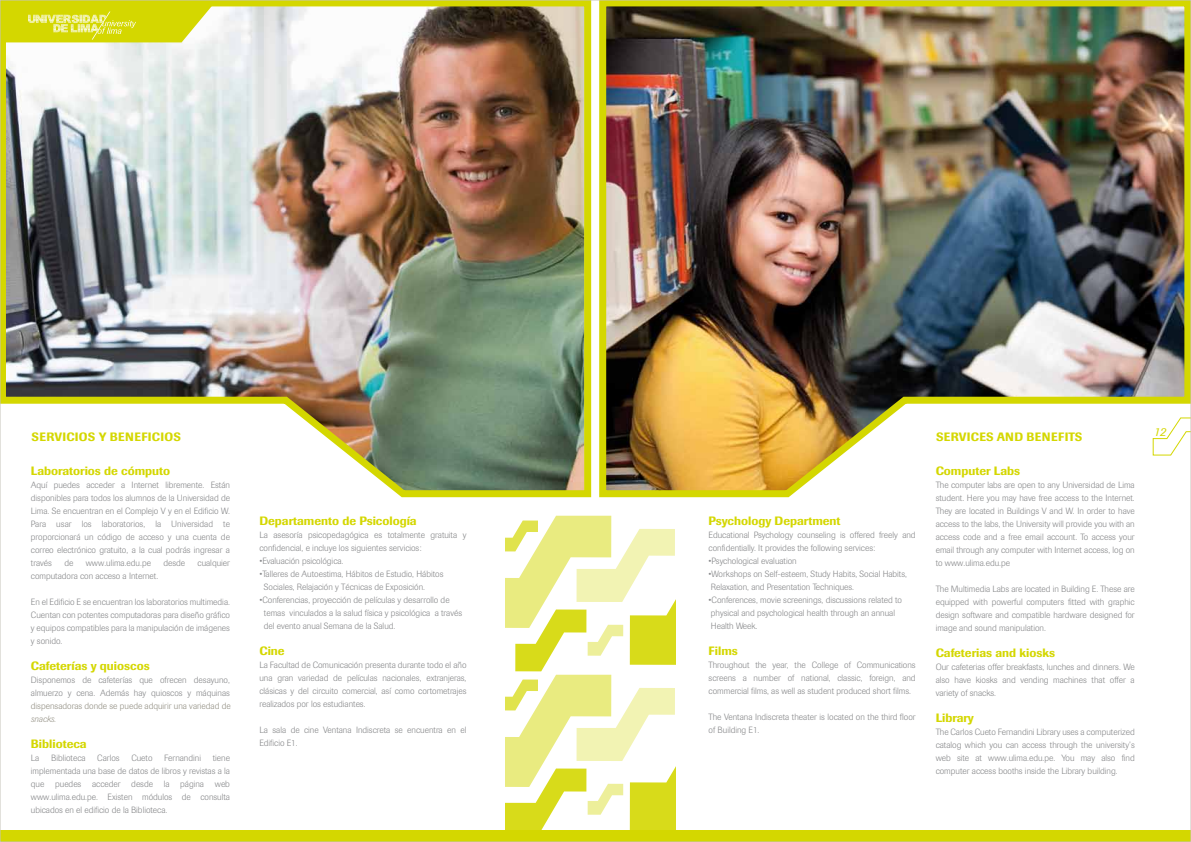
<style>
.page{position:relative;width:1191px;height:842px;background:#fff}
.page>*{position:absolute;margin:0;border:0;box-sizing:border-box;transform-origin:0 0}
.t1{font:500 12px "Imago";color:#d4d700}
.t2{font:500 12px "Imago";letter-spacing:.02em;color:#d4d700}
.t3{font:italic 12px "Imago";color:#d4d700}
.t4{font:300 9px/13px "Imago";color:#87888a}
.t5{font:300 9px "Imago";color:#939084}
.t6{font:italic 300 9px "Imago";color:#939084}
</style>
<div class="page">
<svg style="left:505px;top:516px;width:170px;height:314px"></svg>
<div style="left:0;top:830px;width:1191px;height:12px;background:#d4d700"></div>
<img style="left:2px;top:2px;width:590px;height:496px">
<img style="left:599px;top:2px;width:590px;height:496px">
<svg style="left:2px;top:3px;width:212px;height:39px;background:#d9dc24"></svg>
<h1 class="t2" style="left:32px;top:429px;width:151px">SERVICIOS Y BENEFICIOS</h1>
<h1 class="t2" style="left:936px;top:429px;width:148px">SERVICES AND BENEFITS</h1>
<h1 class="t1" style="left:31px;top:464px;width:141px">Laboratorios de cómputo</h1>
<p class="t4" style="left:31px;top:479px;width:201px;text-align:justify">Aquí puedes acceder a Internet libremente. Están disponibles para todos los alumnos de la Universidad de Lima. Se encuentran en el Complejo V y en el Edificio W.<br>Para usar los laboratorios, la Universidad te proporcionará un código de acceso y una cuenta de correo electrónico gratuito, a la cual podrás ingresar a través</p>
<p class="t4" style="left:64px;top:557px;width:11px">de</p>
<p class="t4" style="left:86px;top:557px;width:67px">www.ulima.edu.pe</p>
<p class="t4" style="left:163px;top:557px;width:23px">desde</p>
<p class="t4" style="left:198px;top:557px;width:34px">cualquier</p>
<p class="t4" style="left:31px;top:570px;width:129px">computadora con acceso a Internet.</p>
<p class="t4" style="left:31px;top:596px;width:201px;text-align:justify">En el Edificio E se encuentran los laboratorios multimedia.<br>Cuentan con potentes computadoras para diseño gráfico y equipos compatibles para la manipulación de imágenes y sonido.</p>
<h1 class="t1" style="left:31px;top:659px;width:120px">Cafeterías y quioscos</h1>
<p class="t4" style="left:31px;top:674px;width:201px">Disponemos de cafeterías que ofrecen desayuno, almuerzo y cena. Además hay quioscos y máquinas</p>
<p class="t5" style="left:31px;top:701px;width:201px">dispensadoras donde se puede adquirir una variedad de</p>
<p class="t6" style="left:31px;top:714px;width:27px">snacks.</p>
<h1 class="t1" style="left:31px;top:737px;width:57px">Biblioteca</h1>
<p class="t4" style="left:31px;top:752px;width:10px">La</p>
<p class="t4" style="left:51px;top:752px;width:36px">Biblioteca</p>
<p class="t4" style="left:97px;top:752px;width:24px">Carlos</p>
<p class="t4" style="left:131px;top:752px;width:23px">Cueto</p>
<p class="t4" style="left:164px;top:752px;width:38px">Fernandini</p>
<p class="t4" style="left:31px;top:752px;width:201px;text-align:justify;text-indent:182px">tiene implementada una base de datos de libros y revistas a la que puedes acceder desde la página web www.ulima.edu.pe. Existen módulos de consulta ubicados en el edificio de la Biblioteca.</p>
<h1 class="t1" style="left:259px;top:514px;width:159px">Departamento de Psicología</h1>
<p class="t4" style="left:259px;top:529px;width:208px">La asesoría psicopedagógica es totalmente gratuita y confidencial, e incluye los siguientes servicios:</p>
<p class="t4" style="left:259px;top:555px;width:85px">•Evaluación psicológica.</p>
<p class="t4" style="left:264px;top:568px;width:181px;text-indent:-4px">•Talleres de Autoestima, Hábitos de Estudio, Hábitos<br>Sociales, Relajación y Técnicas de Exposición.</p>
<p class="t4" style="left:264px;top:594px;width:200px;text-indent:-4px">•Conferencias, proyección de películas y desarrollo de temas vinculados a la salud física y psicológica a través del evento anual Semana de la Salud.</p>
<h1 class="t1" style="left:259px;top:644px;width:27px">Cine</h1>
<p class="t4" style="left:259px;top:659px;width:208px;text-align:justify">La Facultad de Comunicación presenta durante todo el año una gran variedad de películas nacionales, extranjeras, clásicas y del circuito comercial, así como cortometrajes realizados por los estudiantes.</p>
<p class="t4" style="left:259px;top:724px;width:208px">La sala de cine Ventana Indiscreta se encuentra en el<br>Edificio E1.</p>
<h1 class="t1" style="left:708px;top:514px;width:133px">Psychology Department</h1>
<p class="t4" style="left:708px;top:529px;width:208px">Educational Psychology counseling is offered freely and confidentially. It provides the following services:</p>
<p class="t4" style="left:708px;top:555px;width:90px">•Psychological evaluation</p>
<p class="t4" style="left:708px;top:568px;width:200px">•Workshops on Self-esteem, Study Habits, Social Habits,<br>Relaxation, and Presentation Techniques.</p>
<p class="t4" style="left:708px;top:594px;width:195px">•Conferences, movie screenings, discussions related to physical and psychological health through an annual<br>Health Week.</p>
<h1 class="t1" style="left:708px;top:644px;width:31px">Films</h1>
<p class="t4" style="left:708px;top:659px;width:208px;text-align:justify">Throughout the year, the College of Communications screens a number of national, classic, foreign, and commercial films, as well as student produced short films.</p>
<p class="t4" style="left:708px;top:711px;width:209px">The Ventana Indiscreta theater is located on the third floor of Building E1.</p>
<h1 class="t1" style="left:935px;top:464px;width:86px">Computer Labs</h1>
<p class="t4" style="left:935px;top:479px;width:201px;text-align:justify">The computer labs are open to any Universidad de Lima student. Here you may have free access to the Internet.<br>They are located in Buildings V and W. In order to have access to the labs, the University will provide you with an access code and a free email account. To access your email through any computer with Internet access, log on to www.ulima.edu.pe</p>
<p class="t4" style="left:935px;top:583px;width:201px;text-align:justify">The Multimedia Labs are located in Building E. These are equipped with powerful computers fitted with graphic design software and compatible hardware designed for image and sound manipulation.</p>
<h1 class="t1" style="left:935px;top:646px;width:121px">Cafeterias and kiosks</h1>
<p class="t4" style="left:935px;top:661px;width:200px;text-align:justify">Our cafeterias offer breakfasts, lunches and dinners. We also have kiosks and vending machines that offer a variety of snacks.</p>
<h1 class="t1" style="left:935px;top:711px;width:40px">Library</h1>
<p class="t4" style="left:935px;top:726px;width:201px;text-align:justify">The Carlos Cueto Fernandini Library uses a computerized catalog which you can access through the university’s web site at www.ulima.edu.pe. You may also find computer access booths inside the Library building.</p>
<h1 class="t3" style="left:1153px;top:424px;width:13px">12</h1>
</div>
